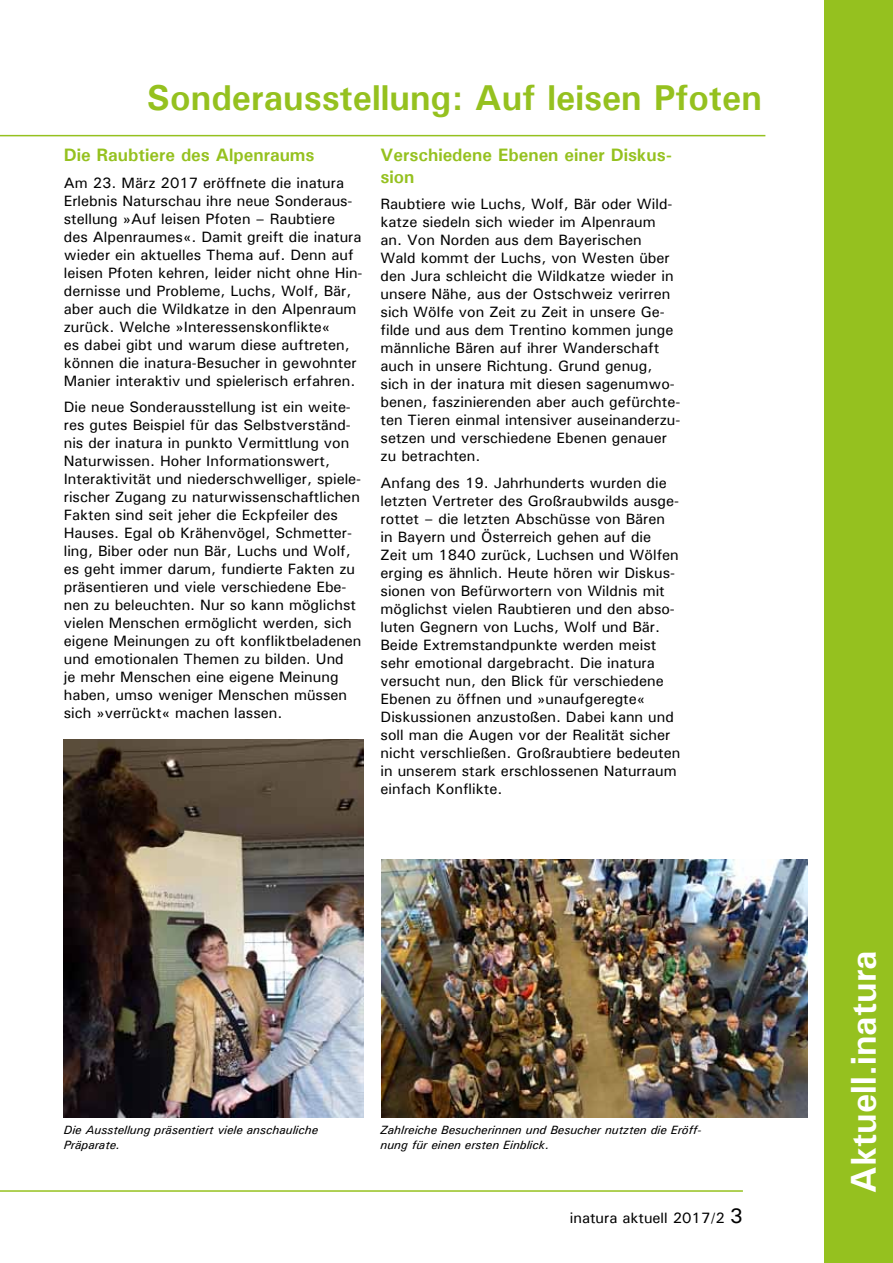
<style>
.page{position:relative;width:893px;height:1263px;background:#fff}
.page>*{position:absolute;margin:0;border:0;box-sizing:border-box;transform-origin:0 0}
.t1{font:700 36px "Univers";color:#95c11f}
.t2{font:700 36px "Univers";color:#fff}
.t3{font:700 18px/21.6px "Univers";color:#95c11f}
.t4{font:500 15px/18px "Univers";color:#000}
.t5{font:italic 500 12px/14.4px "Univers";color:#000}
.s1{font-size:21px}
</style>
<div class="page">
<hr style="left:0;top:135px;width:765px;height:1px;background:#95c11f">
<hr style="left:0;top:1190px;width:743px;height:2px;background:#95c11f">
<div style="left:825px;top:0;width:68px;height:1263px;background:#95c11f"></div>
<img style="left:382px;top:859px;width:426px;height:258px">
<img style="left:64px;top:740px;width:300px;height:377px">
<h1 class="t1" style="left:147px;top:75px;width:617px">Sonderausstellung: Auf leisen Pfoten</h1>
<p class="t3" style="left:64px;top:144px;width:252px">Die Raubtiere des Alpenraums</p>
<p class="t4" style="left:64px;top:173px;width:300px">Am 23. März 2017 eröffnete die inatura Erlebnis Naturschau ihre neue Sonderaus&shy;stellung »Auf leisen Pfoten – Raubtiere des Alpenraumes«. Damit greift die inatura wieder ein aktuelles Thema auf. Denn auf leisen Pfoten kehren, leider nicht ohne Hin&shy;dernisse und Probleme, Luchs, Wolf, Bär, aber auch die Wildkatze in den Alpenraum zurück. Welche »Interessenskonflikte«<br>es dabei gibt und warum diese auftreten, können die inatura-Besucher in gewohnter Manier interaktiv und spielerisch erfahren.</p>
<p class="t4" style="left:64px;top:398px;width:299px">Die neue Sonderausstellung ist ein weite&shy;res gutes Beispiel für das Selbstverständ&shy;nis der inatura in punkto Vermittlung von Naturwissen. Hoher Informationswert, Interaktivität und niederschwelliger, spiele&shy;rischer Zugang zu naturwissenschaftlichen Fakten sind seit jeher die Eckpfeiler des Hauses. Egal ob Krähenvögel, Schmetter&shy;ling, Biber oder nun Bär, Luchs und Wolf, es geht immer darum, fundierte Fakten zu präsentieren und viele verschiedene Ebe&shy;nen zu beleuchten. Nur so kann möglichst vielen Menschen ermöglicht werden, sich eigene Meinungen zu oft konfliktbeladenen und emotionalen Themen zu bilden. Und<br>je mehr Menschen eine eigene Meinung haben, umso weniger Menschen müssen sich »verrückt« machen lassen.</p>
<p class="t3" style="left:381px;top:144px;width:293px">Verschiedene Ebenen einer Diskus&shy;sion</p>
<p class="t4" style="left:381px;top:195px;width:301px">Raubtiere wie Luchs, Wolf, Bär oder Wild&shy;katze siedeln sich wieder im Alpenraum an. Von Norden aus dem Bayerischen Wald kommt der Luchs, von Westen über den Jura schleicht die Wildkatze wieder in unsere Nähe, aus der Ostschweiz verirren sich Wölfe von Zeit zu Zeit in unsere Ge&shy;filde und aus dem Trentino kommen junge männliche Bären auf ihrer Wanderschaft auch in unsere Richtung. Grund genug, sich in der inatura mit diesen sagenumwo&shy;benen, faszinierenden aber auch gefürchte&shy;ten Tieren einmal intensiver auseinanderzu&shy;setzen und verschiedene Ebenen genauer zu betrachten.</p>
<p class="t4" style="left:381px;top:473px;width:301px">Anfang des 19. Jahrhunderts wurden die letzten Vertreter des Großraubwilds ausge&shy;rottet – die letzten Abschüsse von Bären in Bayern und Österreich gehen auf die Zeit um 1840 zurück, Luchsen und Wölfen erging es ähnlich. Heute hören wir Diskus&shy;sionen von Befürwortern von Wildnis mit möglichst vielen Raubtieren und den abso&shy;luten Gegnern von Luchs, Wolf und Bär.<br>Beide Extremstandpunkte werden meist sehr emotional dargebracht. Die inatura versucht nun, den Blick für verschiedene Ebenen zu öffnen und »unaufgeregte« Diskussionen anzustoßen. Dabei kann und soll man die Augen vor der Realität sicher nicht verschließen. Großraubtiere bedeuten in unserem stark erschlossenen Naturraum einfach Konflikte.</p>
<p class="t5" style="left:64px;top:1122px;width:256px">Die Ausstellung präsentiert viele anschauliche<br>Präparate.</p>
<p class="t5" style="left:381px;top:1122px;width:322px">Zahlreiche Besucherinnen und Besucher nutzten die Eröff&shy;nung für einen ersten Einblick.</p>
<p class="t4" style="left:570px;top:1209px;width:175px">inatura aktuell 2017/2 <span class="s1">3</span></p>
<h1 class="t2" style="left:841px;top:1193px;width:244px;rotate:-90deg">Aktuell.inatura</h1>
</div>
